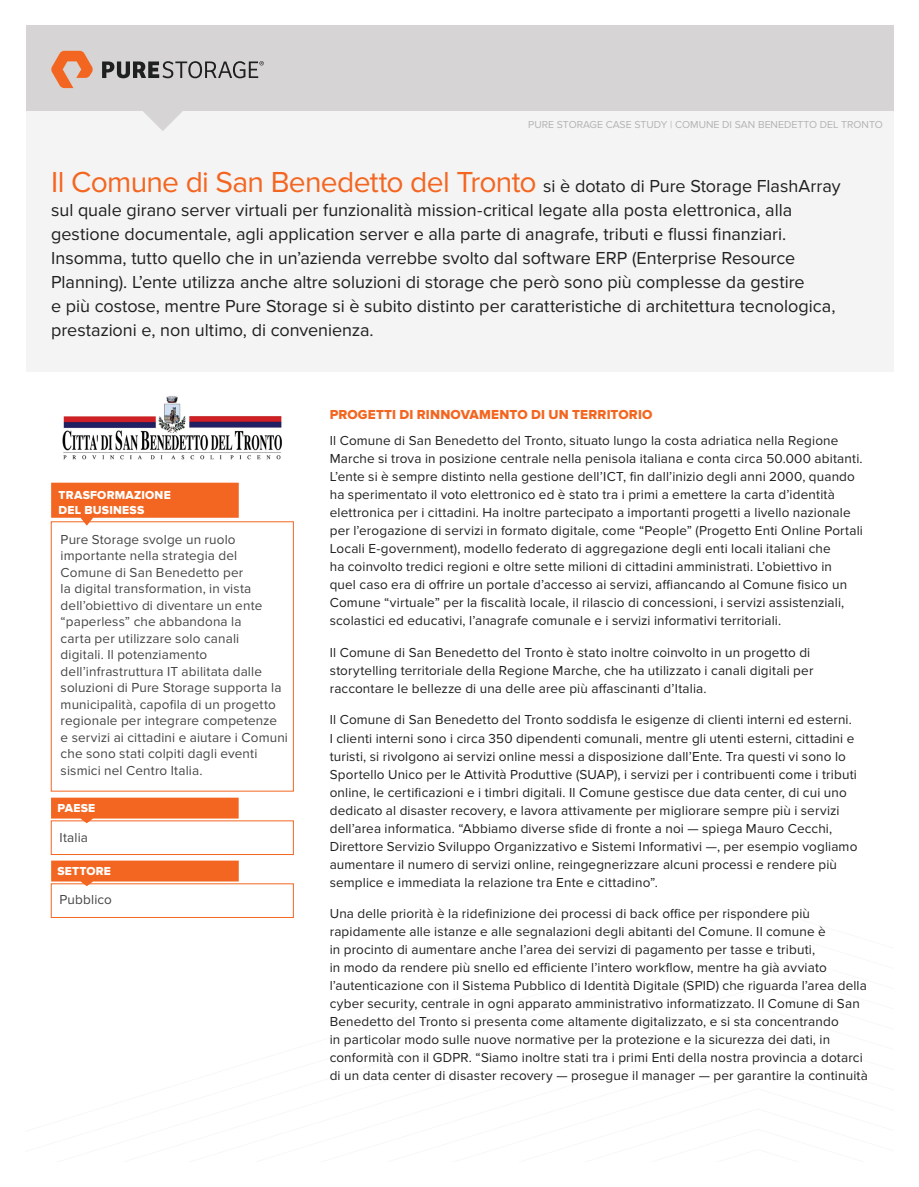
<style>
.page{position:relative;width:919px;height:1187px;background:#fff}
.page>*{position:absolute;margin:0;border:0;box-sizing:border-box;transform-origin:0 0}
.BODY{font:18px/24px "Proxima Nova";color:#1f2020}
.BODY-2{font:13.5px/18px "Proxima Nova";letter-spacing:.01em;color:#1f2020}
.SIDE_BAR_BULLETS{font:13.5px/16.5px "Proxima Nova";letter-spacing:.01em;color:#474545}
.HEADING{font:13.5px "Proxima Nova Extrabld";letter-spacing:.015em;color:#f36621}
.KEYLINE_BOX_OUTS{font:13.5px "Proxima Nova";letter-spacing:.01em;color:#474545}
.ORANGE_BOX_OUTS{font:12px/15px "Proxima Nova Extrabld";letter-spacing:.015em;color:#fff}
.SMALL_PRINT{font:10.5px "Proxima Nova";color:#b4b3b3}
.s1{font-size:30px;color:#f36621}
</style>
<div class="page">
<div style="left:51px;top:521px;width:242px;height:270px;background:#fff;border:1px solid #f36621"></div>
<svg style="left:51px;top:860px;width:188px;height:26px;background:#f47d43"></svg>
<svg style="left:51px;top:482px;width:188px;height:43px;background:#f47d43"></svg>
<svg style="left:51px;top:797px;width:188px;height:26px;background:#f47d43"></svg>
<div style="left:26px;top:26px;width:867px;height:346px;background:#f3f4f3"></div>
<img style="left:62px;top:396px;width:220px;height:64px">
<div style="left:26px;top:26px;width:867px;height:85px;background:#d6d4d4"></div>
<svg style="left:51px;top:51px;width:42px;height:37px"></svg>
<svg style="left:102px;top:61px;width:162px;height:70px"></svg>
<p class="SMALL_PRINT" style="left:528px;top:118px;width:356px">PURE STORAGE CASE STUDY | COMUNE DI SAN BENEDETTO DEL TRONTO</p>
<p class="BODY" style="left:51px;top:174px;width:790px"><span class="s1">Il Comune di San Benedetto del Tronto</span> si è dotato di Pure Storage FlashArray sul quale girano server virtuali per funzionalità mission-critical legate alla posta elettronica, alla gestione documentale, agli application server e alla parte di anagrafe, tributi e flussi finanziari.<br>Insomma, tutto quello che in un’azienda verrebbe svolto dal software ERP (Enterprise Resource Planning). L’ente utilizza anche altre soluzioni di storage che però sono più complesse da gestire<br>e più costose, mentre Pure Storage si è subito distinto per caratteristiche di architettura tecnologica, prestazioni e, non ultimo, di convenienza.</p>
<p class="ORANGE_BOX_OUTS" style="left:59px;top:488px;width:114px">TRASFORMAZIONE<br>DEL BUSINESS</p>
<p class="SIDE_BAR_BULLETS" style="left:61px;top:531px;width:229px">Pure Storage svolge un ruolo importante nella strategia del Comune di San Benedetto per<br>la digital transformation, in vista dell’obiettivo di diventare un ente “paperless” che abbandona la<br>carta per utilizzare solo canali<br>digitali. Il potenziamento dell’infrastruttura IT abilitata dalle soluzioni di Pure Storage supporta la municipalità, capofila di un progetto regionale per integrare competenze<br>e servizi ai cittadini e aiutare i Comuni che sono stati colpiti dagli eventi sismici nel Centro Italia.</p>
<p class="ORANGE_BOX_OUTS" style="left:57px;top:801px;width:39px">PAESE</p>
<p class="KEYLINE_BOX_OUTS" style="left:60px;top:829px;width:30px">Italia</p>
<p class="ORANGE_BOX_OUTS" style="left:57px;top:864px;width:55px">SETTORE</p>
<p class="KEYLINE_BOX_OUTS" style="left:60px;top:891px;width:54px">Pubblico</p>
<p class="HEADING" style="left:330px;top:406px;width:324px">PROGETTI DI RINNOVAMENTO DI UN TERRITORIO</p>
<p class="BODY-2" style="left:330px;top:432px;width:534px">Il Comune di San Benedetto del Tronto, situato lungo la costa adriatica nella Regione Marche si trova in posizione centrale nella penisola italiana e conta circa 50.000 abitanti.<br>L’ente si è sempre distinto nella gestione dell’ICT, fin dall’inizio degli anni 2000, quando ha sperimentato il voto elettronico ed è stato tra i primi a emettere la carta d’identità elettronica per i cittadini. Ha inoltre partecipato a importanti progetti a livello nazionale per l’erogazione di servizi in formato digitale, come “People” (Progetto Enti Online Portali Locali E-government), modello federato di aggregazione degli enti locali italiani che<br>ha coinvolto tredici regioni e oltre sette milioni di cittadini amministrati. L’obiettivo in<br>quel caso era di offrire un portale d’accesso ai servizi, affiancando al Comune fisico un Comune “virtuale” per la fiscalità locale, il rilascio di concessioni, i servizi assistenziali, scolastici ed educativi, l’anagrafe comunale e i servizi informativi territoriali.</p>
<p class="BODY-2" style="left:330px;top:643px;width:485px">Il Comune di San Benedetto del Tronto è stato inoltre coinvolto in un progetto di storytelling territoriale della Regione Marche, che ha utilizzato i canali digitali per raccontare le bellezze di una delle aree più affascinanti d’Italia.</p>
<p class="BODY-2" style="left:330px;top:711px;width:529px">Il Comune di San Benedetto del Tronto soddisfa le esigenze di clienti interni ed esterni.<br>I clienti interni sono i circa 350 dipendenti comunali, mentre gli utenti esterni, cittadini e turisti, si rivolgono ai servizi online messi a disposizione dall’Ente. Tra questi vi sono lo Sportello Unico per le Attività Produttive (SUAP), i servizi per i contribuenti come i tributi online, le certificazioni e i timbri digitali. Il Comune gestisce due data center, di cui uno dedicato al disaster recovery, e lavora attivamente per migliorare sempre più i servizi dell’area informatica. “Abbiamo diverse sfide di fronte a noi — spiega Mauro Cecchi, Direttore Servizio Sviluppo Organizzativo e Sistemi Informativi —, per esempio vogliamo aumentare il numero di servizi online, reingegnerizzare alcuni processi e rendere più semplice e immediata la relazione tra Ente e cittadino”.</p>
<p class="BODY-2" style="left:330px;top:904px;width:539px">Una delle priorità è la ridefinizione dei processi di back office per rispondere più rapidamente alle istanze e alle segnalazioni degli abitanti del Comune. Il comune è<br>in procinto di aumentare anche l’area dei servizi di pagamento per tasse e tributi,<br>in modo da rendere più snello ed efficiente l’intero workflow, mentre ha già avviato l’autenticazione con il Sistema Pubblico di Identità Digitale (SPID) che riguarda l’area della cyber security, centrale in ogni apparato amministrativo informatizzato. Il Comune di San Benedetto del Tronto si presenta come altamente digitalizzato, e si sta concentrando<br>in particolar modo sulle nuove normative per la protezione e la sicurezza dei dati, in conformità con il GDPR. “Siamo inoltre stati tra i primi Enti della nostra provincia a dotarci di un data center di disaster recovery — prosegue il manager — per garantire la continuità</p>
</div>
